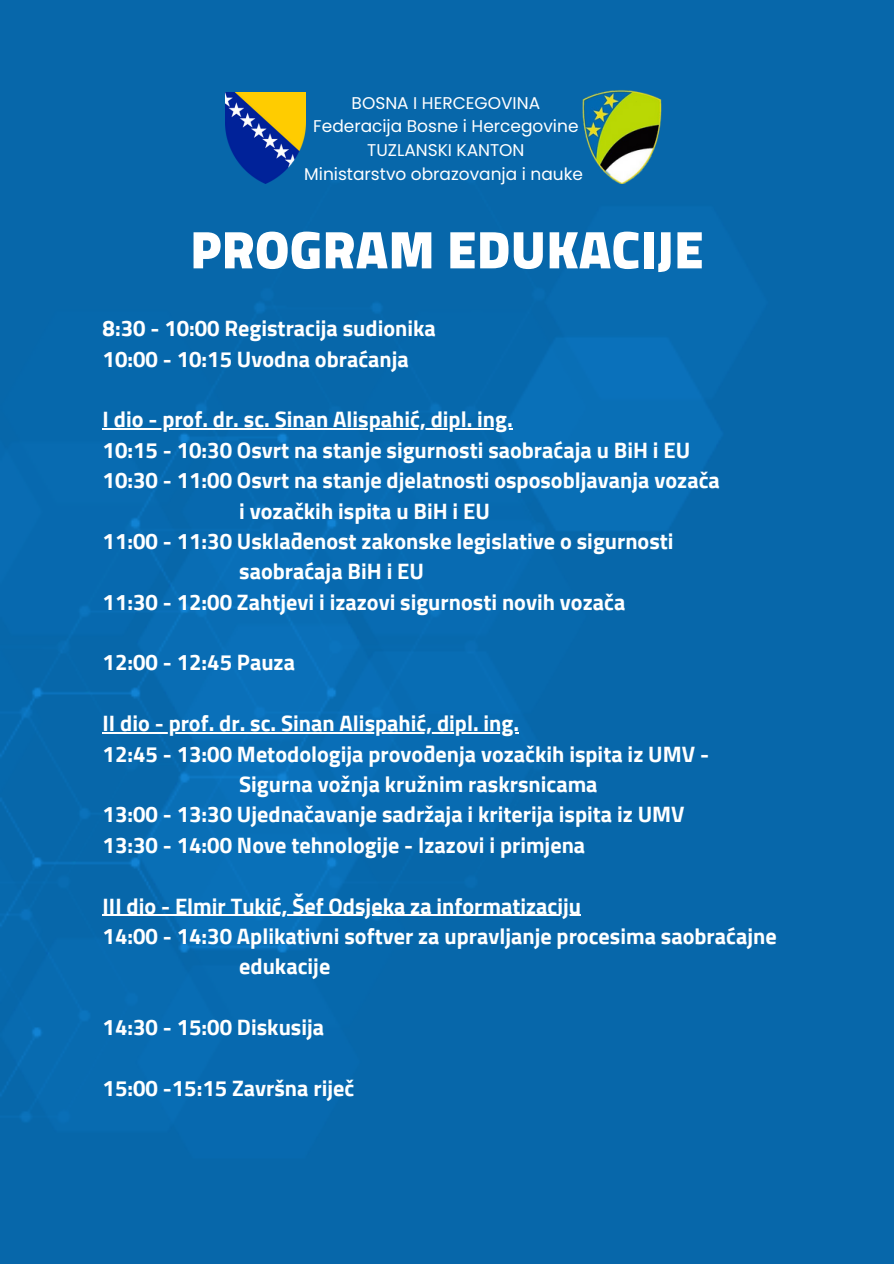
<style>
.page{position:relative;width:894px;height:1264px;background:#fff}
.page>*{position:absolute;margin:0;border:0;box-sizing:border-box;transform-origin:0 0}
.t1{font:900 53.7px "Cairo";color:#fff}
.t2{font:700 22.2px/30.3px "Cairo";color:#fff}
.t3{font:16.95px "Poppins";color:#fff}
</style>
<div class="page">
<div style="left:0;top:0;width:893px;height:1263px;background:#0767aa"></div>
<img style="left:0;top:92px;width:722px;height:1030px">
<img style="left:581px;top:90px;width:86px;height:94px">
<img style="left:225px;top:93px;width:80px;height:91px">
<hr style="left:103px;top:428px;width:409px;height:1px;background:#fff">
<hr style="left:103px;top:732px;width:416px;height:1px;background:#fff">
<hr style="left:103px;top:914px;width:478px;height:1px;background:#fff">
<p class="t3" style="left:351px;top:91px;width:190px">BOSNA I HERCEGOVINA</p>
<p class="t3" style="left:313px;top:114px;width:267px">Federacija Bosne i Hercegovine</p>
<p class="t3" style="left:367px;top:138px;width:159px">TUZLANSKI KANTON</p>
<p class="t3" style="left:304px;top:162px;width:280px">Ministarstvo obrazovanja i nauke</p>
<h1 class="t1" style="left:190px;top:218px;width:515px">PROGRAM EDUKACIJE</h1>
<p class="t2" style="left:103px;top:313px;width:335px">8:30 - 10:00 Registracija sudionika<br>10:00 - 10:15 Uvodna obraćanja</p>
<p class="t2" style="left:103px;top:404px;width:589px">I dio - prof. dr. sc. Sinan Alispahić, dipl. ing.<br>10:15 - 10:30 Osvrt na stanje sigurnosti saobraćaja u BiH i EU</p>
<h2 class="t2" style="left:103px;top:465px;width:618px">10:30 - 11:00 Osvrt na stanje djelatnosti osposobljavanja vozača</h2>
<p class="t2" style="left:239px;top:495px;width:252px">i vozačkih ispita u BiH i EU</p>
<h2 class="t2" style="left:103px;top:526px;width:572px">11:00 - 11:30 Usklađenost zakonske legislative o sigurnosti</h2>
<h2 class="t2" style="left:239px;top:556px;width:186px">saobraćaja BiH i EU</h2>
<h2 class="t2" style="left:103px;top:587px;width:524px">11:30 - 12:00 Zahtjevi i izazovi sigurnosti novih vozača</h2>
<h2 class="t2" style="left:103px;top:647px;width:194px">12:00 - 12:45 Pauza</h2>
<h2 class="t2" style="left:103px;top:708px;width:418px">II dio - prof. dr. sc. Sinan Alispahić, dipl. ing.</h2>
<h2 class="t2" style="left:103px;top:738px;width:607px">12:45 - 13:00 Metodologija provođenja vozačkih ispita iz UMV -</h2>
<h2 class="t2" style="left:239px;top:769px;width:360px">Sigurna vožnja kružnim raskrsnicama</h2>
<h2 class="t2" style="left:103px;top:799px;width:583px">13:00 - 13:30 Ujednačavanje sadržaja i kriterija ispita iz UMV</h2>
<h2 class="t2" style="left:103px;top:830px;width:484px">13:30 - 14:00 Nove tehnologije - Izazovi i primjena</h2>
<h2 class="t2" style="left:103px;top:890px;width:480px">III dio - Elmir Tukić, Šef Odsjeka za informatizaciju</h2>
<h2 class="t2" style="left:103px;top:921px;width:675px">14:00 - 14:30 Aplikativni softver za upravljanje procesima saobraćajne</h2>
<h2 class="t2" style="left:239px;top:951px;width:93px">edukacije</h2>
<h2 class="t2" style="left:103px;top:1012px;width:223px">14:30 - 15:00 Diskusija</h2>
<p class="t2" style="left:103px;top:1073px;width:253px">15:00 -15:15 Završna riječ</p>
</div>
